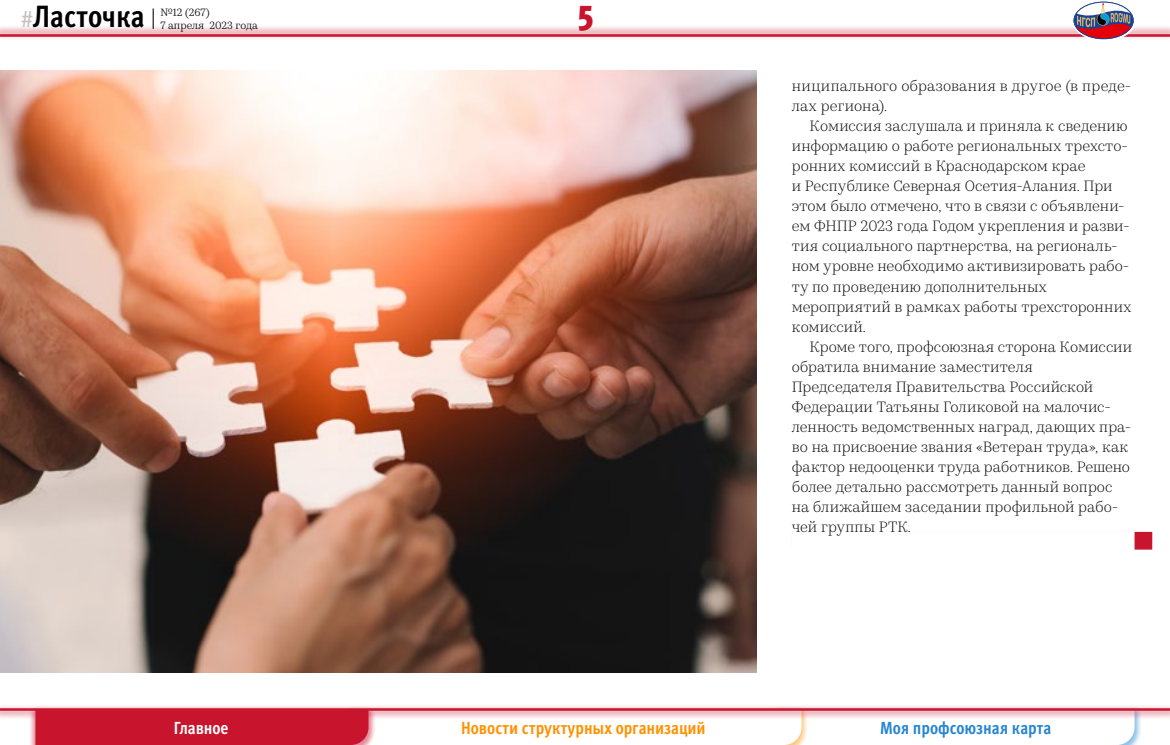
<style>
.page{position:relative;width:1170px;height:745px;background:#fff}
.page>*{position:absolute;margin:0;border:0;box-sizing:border-box;transform-origin:0 0}
.t1{font:900 condensed 36.25px "Meta Pro";color:#c8142d}
.t2{font:700 condensed 30.75px "Meta Pro";color:#000}
.t3{font:700 condensed 17.5px "Meta Pro";color:#ff9000}
.t4{font:700 condensed 17.5px "Meta Pro";letter-spacing:-.005em;color:#2585d0}
.t5{font:700 condensed 17.5px "Meta Pro";letter-spacing:-.005em;color:#fff}
.t6{font:300 15px/20px "Kazimir Text";letter-spacing:.005em;color:#000}
.t7{font:10.62px/12.5px "Kazimir Text";color:#000}
.s1{font-weight:400;font-stretch:normal;font-size:22.5px;color:#c6c0be}
</style>
<div class="page">
<div style="left:791px;top:531px;width:361px;height:18px;background:#c8142d"></div>
<div style="left:791px;top:531px;width:343px;height:18px;background:#fff"></div>
<img style="left:0;top:71px;width:756px;height:600px">
<svg style="left:35px;top:720px;width:1099px;height:24px"></svg>
<div style="left:0;top:25px;width:1169px;height:16px;background:#c8142d;opacity:.3"></div>
<hr style="left:0;top:34px;width:1169px;height:3px;background:#c8142d">
<div style="left:0;top:704px;width:1169px;height:16px;background:#c8142d;opacity:.3"></div>
<hr style="left:0;top:707px;width:1169px;height:3px;background:#c8142d">
<svg style="left:153px;top:8px;width:1px;height:21px"></svg>
<svg style="left:1072px;top:2px;width:63px;height:38px"></svg>
<div style="left:1072px;top:0;width:63px;height:41px;border:1px solid #fff;border-radius:50%"></div>
<h2 class="t2" style="left:21px;top:-7px;width:125px"><span class="s1">#</span>Ласточка</h2>
<p class="t7" style="left:160px;top:6px;width:99px">№12 (267)<br>7 апреля 2023 года</p>
<h1 class="t1" style="left:577px;top:-12px;width:17px">5</h1>
<p class="t6" style="left:791px;top:75px;width:341px">ниципального образования в другое (в преде&shy;лах региона).</p>
<p class="t6" style="left:791px;top:115px;width:341px;text-indent:18px">Комиссия заслушала и приняла к сведению информацию о работе региональных трехсто&shy;ронних комиссий в Краснодарском крае<br>и Республике Северная Осетия--Алания. При этом было отмечено, что в связи с объявлени&shy;ем ФНПР 2023 года Годом укрепления и разви&shy;тия социального партнерства, на региональ&shy;ном уровне необходимо активизировать рабо&shy;ту по проведению дополнительных мероприятий в рамках работы трехсторонних комиссий.</p>
<p class="t6" style="left:791px;top:335px;width:342px;text-indent:18px">Кроме того, профсоюзная сторона Комиссии обратила внимание заместителя Председателя Правительства Российской Федерации Татьяны Голиковой на малочис&shy;ленность ведомственных наград, дающих пра&shy;во на присвоение звания «Ветеран труда», как фактор недооценки труда работников. Решено более детально рассмотреть данный вопрос на ближайшем заседании профильной рабо&shy;чей группы РТК.</p>
<p class="t5" style="left:174px;top:713px;width:56px">Главное</p>
<p class="t3" style="left:461px;top:713px;width:246px">Новости структурных организаций</p>
<p class="t4" style="left:880px;top:713px;width:173px">Моя профсоюзная карта</p>
</div>
